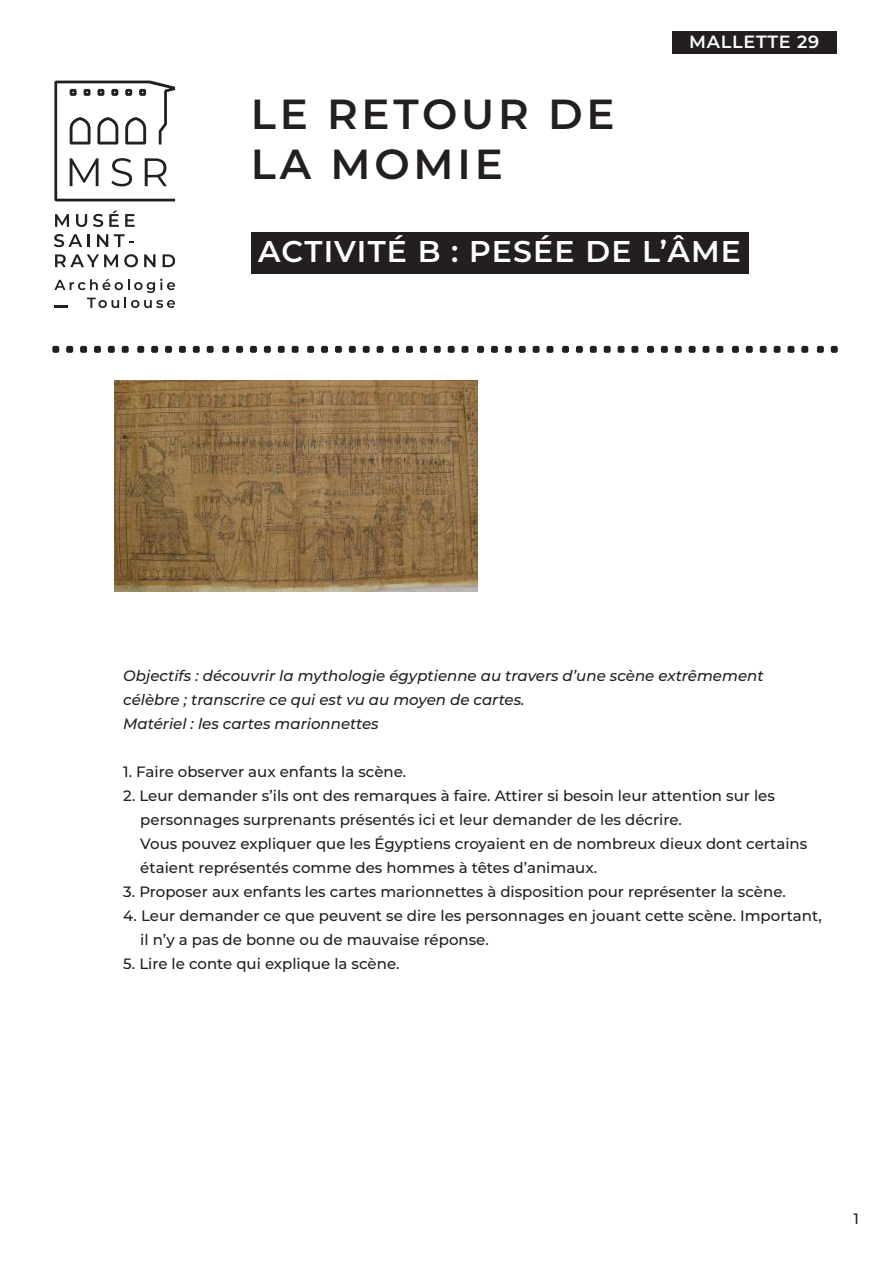
<style>
.page{position:relative;width:893px;height:1263px;background:#fff}
.page>*{position:absolute;margin:0;border:0;box-sizing:border-box;transform-origin:0 0}
.t1{font:600 42px/50.4px "Montserrat";letter-spacing:.09em;color:#231f20}
.t2{font:600 30px "Montserrat";letter-spacing:.04em;color:#fff}
.t3{font:600 17.7px "Montserrat";letter-spacing:.04em;color:#fff}
.t4{font:500 15px/24px "Montserrat";color:#231f20}
.t5{font:italic 500 15px/24px "Montserrat";color:#231f20}
</style>
<div class="page">
<svg style="left:54px;top:81px;width:121px;height:120px"></svg>
<svg style="left:55px;top:214px;width:14px;height:13px"></svg>
<svg style="left:76px;top:214px;width:11px;height:13px"></svg>
<svg style="left:93px;top:214px;width:10px;height:13px"></svg>
<svg style="left:109px;top:211px;width:10px;height:16px"></svg>
<svg style="left:125px;top:214px;width:10px;height:13px"></svg>
<svg style="left:54px;top:234px;width:28px;height:13px"></svg>
<svg style="left:88px;top:234px;width:2px;height:13px"></svg>
<svg style="left:97px;top:234px;width:11px;height:13px"></svg>
<svg style="left:114px;top:234px;width:20px;height:13px"></svg>
<svg style="left:55px;top:254px;width:63px;height:13px"></svg>
<svg style="left:124px;top:254px;width:14px;height:13px"></svg>
<svg style="left:144px;top:254px;width:11px;height:13px"></svg>
<svg style="left:163px;top:254px;width:12px;height:13px"></svg>
<svg style="left:54px;top:279px;width:121px;height:29px"></svg>
<hr style="left:54px;top:305px;width:14px;height:3px;background:#231f20">
<div style="left:251px;top:233px;width:497px;height:41px;background:#231f20"></div>
<svg style="left:122px;top:346px;width:7px;height:7px"></svg>
<svg style="left:94px;top:346px;width:7px;height:7px"></svg>
<svg style="left:108px;top:346px;width:7px;height:7px"></svg>
<svg style="left:66px;top:346px;width:7px;height:7px"></svg>
<svg style="left:80px;top:346px;width:7px;height:7px"></svg>
<svg style="left:52px;top:346px;width:7px;height:7px"></svg>
<svg style="left:207px;top:346px;width:7px;height:7px"></svg>
<svg style="left:179px;top:346px;width:7px;height:7px"></svg>
<svg style="left:193px;top:346px;width:7px;height:7px"></svg>
<svg style="left:151px;top:346px;width:7px;height:7px"></svg>
<svg style="left:165px;top:346px;width:7px;height:7px"></svg>
<svg style="left:137px;top:346px;width:7px;height:7px"></svg>
<svg style="left:292px;top:346px;width:7px;height:7px"></svg>
<svg style="left:264px;top:346px;width:7px;height:7px"></svg>
<svg style="left:278px;top:346px;width:7px;height:7px"></svg>
<svg style="left:236px;top:346px;width:7px;height:7px"></svg>
<svg style="left:250px;top:346px;width:7px;height:7px"></svg>
<svg style="left:222px;top:346px;width:7px;height:7px"></svg>
<svg style="left:377px;top:346px;width:7px;height:7px"></svg>
<svg style="left:349px;top:346px;width:7px;height:7px"></svg>
<svg style="left:363px;top:346px;width:7px;height:7px"></svg>
<svg style="left:321px;top:346px;width:7px;height:7px"></svg>
<svg style="left:335px;top:346px;width:7px;height:7px"></svg>
<svg style="left:307px;top:346px;width:7px;height:7px"></svg>
<svg style="left:462px;top:346px;width:6px;height:7px"></svg>
<svg style="left:434px;top:346px;width:7px;height:7px"></svg>
<svg style="left:448px;top:346px;width:7px;height:7px"></svg>
<svg style="left:406px;top:346px;width:7px;height:7px"></svg>
<svg style="left:420px;top:346px;width:7px;height:7px"></svg>
<svg style="left:392px;top:346px;width:7px;height:7px"></svg>
<svg style="left:546px;top:346px;width:7px;height:7px"></svg>
<svg style="left:519px;top:346px;width:7px;height:7px"></svg>
<svg style="left:533px;top:346px;width:7px;height:7px"></svg>
<svg style="left:491px;top:346px;width:7px;height:7px"></svg>
<svg style="left:505px;top:346px;width:7px;height:7px"></svg>
<svg style="left:477px;top:346px;width:7px;height:7px"></svg>
<svg style="left:631px;top:346px;width:7px;height:7px"></svg>
<svg style="left:604px;top:346px;width:7px;height:7px"></svg>
<svg style="left:618px;top:346px;width:6px;height:7px"></svg>
<svg style="left:576px;top:346px;width:7px;height:7px"></svg>
<svg style="left:590px;top:346px;width:7px;height:7px"></svg>
<svg style="left:562px;top:346px;width:7px;height:7px"></svg>
<svg style="left:716px;top:346px;width:7px;height:7px"></svg>
<svg style="left:689px;top:346px;width:7px;height:7px"></svg>
<svg style="left:702px;top:346px;width:7px;height:7px"></svg>
<svg style="left:661px;top:346px;width:7px;height:7px"></svg>
<svg style="left:675px;top:346px;width:7px;height:7px"></svg>
<svg style="left:647px;top:346px;width:7px;height:7px"></svg>
<svg style="left:801px;top:346px;width:7px;height:7px"></svg>
<svg style="left:774px;top:346px;width:6px;height:7px"></svg>
<svg style="left:787px;top:346px;width:7px;height:7px"></svg>
<svg style="left:746px;top:346px;width:7px;height:7px"></svg>
<svg style="left:760px;top:346px;width:7px;height:7px"></svg>
<svg style="left:732px;top:346px;width:7px;height:7px"></svg>
<svg style="left:831px;top:346px;width:7px;height:7px"></svg>
<svg style="left:817px;top:346px;width:7px;height:7px"></svg>
<div style="left:672px;top:31px;width:164px;height:23px;background:#231f20"></div>
<img style="left:115px;top:381px;width:362px;height:211px">
<h1 class="t1" style="left:251px;top:87px;width:365px">LE RETOUR DE<br>LA MOMIE</h1>
<p class="t3" style="left:689px;top:30px;width:132px">MALLETTE 29</p>
<h2 class="t2" style="left:258px;top:230px;width:484px">ACTIVITÉ B : PESÉE DE L’ÂME</h2>
<p class="t5" style="left:123px;top:663px;width:642px">Objectifs : découvrir la mythologie égyptienne au travers d’une scène extrêmement célèbre ; transcrire ce qui est vu au moyen de cartes.<br>Matériel : les cartes marionnettes</p>
<p class="t4" style="left:123px;top:759px;width:285px">1. Faire observer aux enfants la scène.</p>
<p class="t4" style="left:140px;top:783px;width:668px;text-indent:-17px">2. Leur demander s’ils ont des remarques à faire. Attirer si besoin leur attention sur les personnages surprenants présentés ici et leur demander de les décrire.<br>Vous pouvez expliquer que les Égyptiens croyaient en de nombreux dieux dont certains étaient représentés comme des hommes à têtes d’animaux.</p>
<p class="t4" style="left:123px;top:879px;width:664px">3. Proposer aux enfants les cartes marionnettes à disposition pour représenter la scène.</p>
<p class="t4" style="left:140px;top:903px;width:683px;text-indent:-17px">4. Leur demander ce que peuvent se dire les personnages en jouant cette scène. Important, il n’y a pas de bonne ou de mauvaise réponse.</p>
<p class="t4" style="left:123px;top:951px;width:278px">5. Lire le conte qui explique la scène.</p>
<p class="t4" style="left:854px;top:1205px;width:7px">1</p>
</div>
